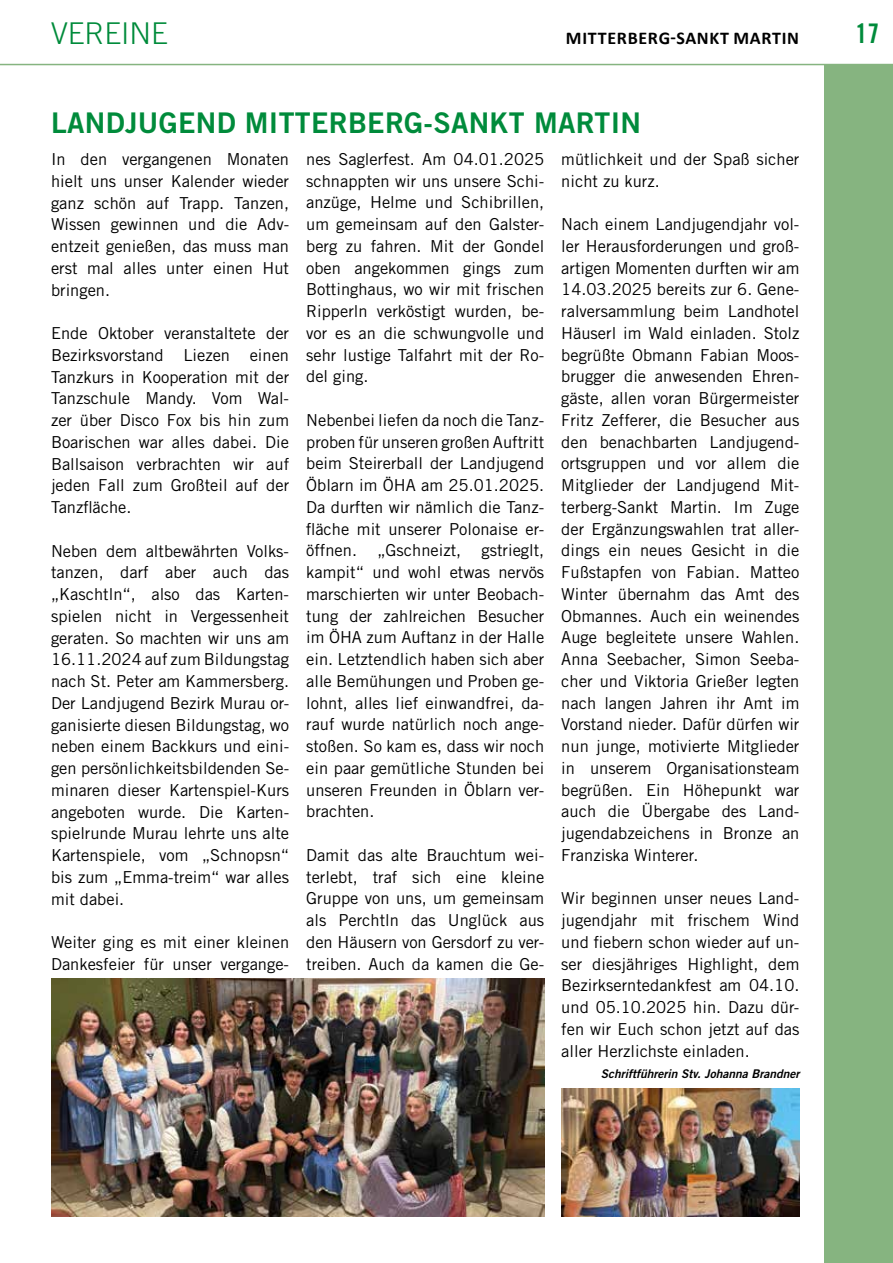
<style>
.page{position:relative;width:893px;height:1263px;background:#fff}
.page>*{position:absolute;margin:0;border:0;box-sizing:border-box;transform-origin:0 0}
.t1{font:300 30px "Trade Gothic LT Std";color:#008b3b}
.t2{font:28.5px "Trade Gothic LT Std Bd 2";letter-spacing:.01em;color:#008b3b}
.t3{font:27px "Trade Gothic LT Std Bd Cn 20";color:#008b3b}
.t4{font:700 18px "Calibri";letter-spacing:.04em;color:#000}
.t5{font:16.5px/21.8px "Trade Gothic LT Std";color:#000;text-align:justify}
.t6{font:12px "Trade Gothic LT Std Bd 2 Obl";color:#000}
</style>
<div class="page">
<hr style="left:0;top:64px;width:893px;height:1px;background:#86b480">
<div style="left:825px;top:64px;width:68px;height:1199px;background:#86b480"></div>
<img style="left:51px;top:978px;width:493px;height:238px">
<img style="left:561px;top:1089px;width:238px;height:127px">
<h1 class="t1" style="left:51px;top:15px;width:118px">VEREINE</h1>
<p class="t4" style="left:566px;top:26px;width:235px">MITTERBERG-SANKT MARTIN</p>
<h3 class="t3" style="left:855px;top:17px;width:25px">17</h3>
<h2 class="t2" style="left:51px;top:105px;width:591px">LANDJUGEND MITTERBERG-SANKT MARTIN</h2>
<p class="t5" style="left:51px;top:148px;width:240px">In den vergangenen Monaten hielt uns unser Kalender wieder ganz schön auf Trapp. Tanzen, Wissen gewinnen und die Adv&shy;entzeit genießen, das muss man erst mal alles unter einen Hut bringen.</p>
<p class="t5" style="left:51px;top:322px;width:240px">Ende Oktober veranstaltete der Bezirksvorstand Liezen einen Tanzkurs in Kooperation mit der Tanzschule Mandy. Vom Wal&shy;zer über Disco Fox bis hin zum Boarischen war alles dabei. Die Ballsaison verbrachten wir auf jeden Fall zum Großteil auf der Tanzfläche.</p>
<p class="t5" style="left:51px;top:539px;width:240px">Neben dem altbewährten Volks&shy;tanzen, darf aber auch das „Kaschtln“, also das Karten&shy;spielen nicht in Vergessenheit geraten. So machten wir uns am 16.11.2024 auf zum Bildungstag nach St. Peter am Kammersberg.<br>Der Landjugend Bezirk Murau or&shy;ganisierte diesen Bildungstag, wo neben einem Backkurs und eini&shy;gen persönlichkeitsbildenden Se&shy;minaren dieser Kartenspiel-Kurs angeboten wurde. Die Karten&shy;spielrunde Murau lehrte uns alte Kartenspiele, vom „Schnopsn“ bis zum „Emma-treim“ war alles mit dabei.</p>
<p class="t5" style="left:51px;top:931px;width:240px">Weiter ging es mit einer kleinen<br>Dankesfeier für unser vergange-</p>
<p class="t5" style="left:306px;top:148px;width:240px">nes Saglerfest. Am 04.01.2025 schnappten wir uns unsere Schi&shy;anzüge, Helme und Schibrillen, um gemeinsam auf den Galster&shy;berg zu fahren. Mit der Gondel oben angekommen gings zum Bottinghaus, wo wir mit frischen Ripperln verköstigt wurden, be&shy;vor es an die schwungvolle und sehr lustige Talfahrt mit der Ro&shy;del ging.</p>
<p class="t5" style="left:306px;top:409px;width:240px">Nebenbei liefen da noch die Tanz&shy;proben für unseren großen Auftritt beim Steirerball der Landjugend Öblarn im ÖHA am 25.01.2025.<br>Da durften wir nämlich die Tanz&shy;fläche mit unserer Polonaise er&shy;öffnen. „Gschneizt, gstrieglt, kampit“ und wohl etwas nervös marschierten wir unter Beobach&shy;tung der zahlreichen Besucher im ÖHA zum Auftanz in der Halle ein. Letztendlich haben sich aber alle Bemühungen und Proben ge&shy;lohnt, alles lief einwandfrei, da&shy;rauf wurde natürlich noch ange&shy;stoßen. So kam es, dass wir noch ein paar gemütliche Stunden bei unseren Freunden in Öblarn ver&shy;brachten.</p>
<p class="t5" style="left:306px;top:844px;width:240px">Damit das alte Brauchtum wei&shy;terlebt, traf sich eine kleine Gruppe von uns, um gemeinsam als Perchtln das Unglück aus den Häusern von Gersdorf zu ver&shy;treiben. Auch da kamen die Ge-</p>
<p class="t5" style="left:561px;top:148px;width:240px">mütlichkeit und der Spaß sicher nicht zu kurz.</p>
<p class="t5" style="left:561px;top:213px;width:240px">Nach einem Landjugendjahr vol&shy;ler Herausforderungen und groß&shy;artigen Momenten durften wir am 14.03.2025 bereits zur 6. Gene&shy;ralversammlung beim Landhotel Häuserl im Wald einladen. Stolz begrüßte Obmann Fabian Moos&shy;brugger die anwesenden Ehren&shy;gäste, allen voran Bürgermeister Fritz Zefferer, die Besucher aus den benachbarten Landjugend&shy;ortsgruppen und vor allem die Mitglieder der Landjugend Mit&shy;terberg-Sankt Martin. Im Zuge der Ergänzungswahlen trat aller&shy;dings ein neues Gesicht in die Fußstapfen von Fabian. Matteo Winter übernahm das Amt des Obmannes. Auch ein weinendes Auge begleitete unsere Wahlen.<br>Anna Seebacher, Simon Seeba&shy;cher und Viktoria Grießer legten nach langen Jahren ihr Amt im Vorstand nieder. Dafür dürfen wir nun junge, motivierte Mitglieder in unserem Organisationsteam begrüßen. Ein Höhepunkt war auch die Übergabe des Land&shy;jugendabzeichens in Bronze an Franziska Winterer.</p>
<p class="t5" style="left:561px;top:887px;width:240px">Wir beginnen unser neues Land&shy;jugendjahr mit frischem Wind und fiebern schon wieder auf un&shy;ser diesjähriges Highlight, dem Bezirkserntedankfest am 04.10. und 05.10.2025 hin. Dazu dür&shy;fen wir Euch schon jetzt auf das aller Herzlichste einladen.</p>
<p class="t6" style="left:601px;top:1066px;width:200px">Schriftführerin Stv. Johanna Brandner</p>
</div>
